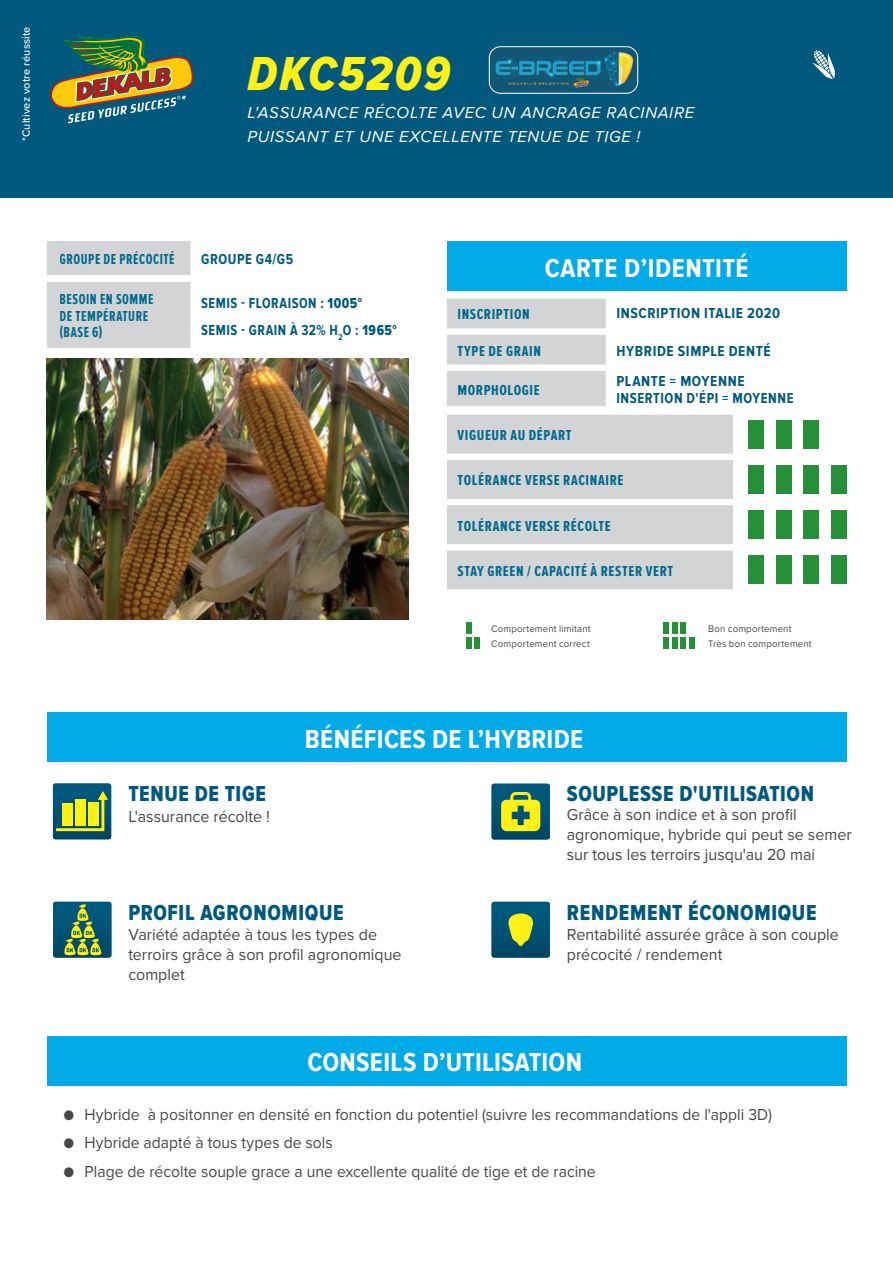
<style>
.page{position:relative;width:893px;height:1263px;background:#fff}
.page>*{position:absolute;margin:0;border:0;box-sizing:border-box;transform-origin:0 0}
.t1{font:49.5px "Proxima Nova Cond Extrabld It";letter-spacing:.05em;color:#fff116}
.t2{font:700 27px "Proxima Nova Cond";letter-spacing:.01em;color:#fff}
.t3{font:22.5px "Proxima Nova Cond Extrabld";letter-spacing:.03em;color:#00597d;scale:.95 1}
.t4{font:16.5px/19.8px "Proxima Nova";color:#464748}
.t5{font:16.5px "Proxima Nova";color:#464748;scale:.95 1}
.t6{font:italic 16.5px "Proxima Nova";letter-spacing:.04em;color:#fff}
.t7{font:700 15px "Proxima Nova Ex Cn";letter-spacing:.04em;color:#00698d;scale:1.05 1}
.t8{font:700 15px/30px "Proxima Nova Cond";letter-spacing:.04em;color:#00597d}
.t9{font:700 15px/16.5px "Proxima Nova Ex Cn";letter-spacing:.04em;color:#00698d;scale:.95 1}
.t10{font:700 15px/27.6px "Proxima Nova Cond";letter-spacing:.04em;color:#00597d;scale:.92 1}
.t11{font:700 15px "Proxima Nova Cond";letter-spacing:.04em;color:#00597d;scale:.95 1}
.t12{font:500 10.95px "Proxima Nova";letter-spacing:.015em;color:#fff}
.t13{font:9.9px/15px "Proxima Nova";letter-spacing:.02em;color:#464748}
.s1{font-family:"Proxima Nova Cond Extrabld";font-weight:400}
.s2{font-family:"Proxima Nova Cond"}
</style>
<div class="page">
<div style="left:0;top:0;width:893px;height:197px;background:#00597d"></div>
<svg style="left:50px;top:36px;width:143px;height:87px"></svg>
<svg style="left:812px;top:50px;width:23px;height:29px"></svg>
<img style="left:489px;top:47px;width:149px;height:46px">
<div style="left:489px;top:46px;width:149px;height:48px;border:1px solid #fff;border-radius:11px"></div>
<div style="left:447px;top:241px;width:399px;height:49px;background:#00abe7"></div>
<div style="left:47px;top:1036px;width:799px;height:49px;background:#00abe7"></div>
<div style="left:47px;top:712px;width:799px;height:49px;background:#00abe7"></div>
<div style="left:447px;top:415px;width:286px;height:39px;background:#d3d4d6"></div>
<div style="left:458px;top:427px;width:113px;height:13px;background:#d3d4d6"></div>
<div style="left:447px;top:460px;width:286px;height:39px;background:#d3d4d6"></div>
<div style="left:458px;top:472px;width:165px;height:13px;background:#d3d4d6"></div>
<div style="left:447px;top:505px;width:286px;height:39px;background:#d3d4d6"></div>
<div style="left:458px;top:518px;width:152px;height:13px;background:#d3d4d6"></div>
<div style="left:447px;top:299px;width:159px;height:29px;background:#d3d4d6"></div>
<div style="left:458px;top:309px;width:71px;height:11px;background:#d3d4d6"></div>
<div style="left:447px;top:335px;width:159px;height:30px;background:#d3d4d6"></div>
<div style="left:458px;top:345px;width:82px;height:11px;background:#d3d4d6"></div>
<div style="left:447px;top:371px;width:159px;height:35px;background:#d3d4d6"></div>
<div style="left:458px;top:384px;width:81px;height:11px;background:#d3d4d6"></div>
<div style="left:447px;top:550px;width:286px;height:39px;background:#d3d4d6"></div>
<div style="left:458px;top:563px;width:215px;height:13px;background:#d3d4d6"></div>
<div style="left:749px;top:420px;width:15px;height:28px;background:#269039"></div>
<div style="left:776px;top:420px;width:15px;height:28px;background:#269039"></div>
<div style="left:749px;top:556px;width:15px;height:28px;background:#269039"></div>
<div style="left:776px;top:556px;width:15px;height:28px;background:#269039"></div>
<div style="left:804px;top:556px;width:15px;height:28px;background:#269039"></div>
<div style="left:749px;top:465px;width:15px;height:29px;background:#269039"></div>
<div style="left:776px;top:465px;width:15px;height:29px;background:#269039"></div>
<div style="left:804px;top:465px;width:15px;height:29px;background:#269039"></div>
<div style="left:804px;top:420px;width:15px;height:28px;background:#269039"></div>
<div style="left:831px;top:465px;width:15px;height:29px;background:#269039"></div>
<div style="left:749px;top:510px;width:15px;height:29px;background:#269039"></div>
<div style="left:776px;top:510px;width:15px;height:29px;background:#269039"></div>
<div style="left:804px;top:510px;width:15px;height:29px;background:#269039"></div>
<div style="left:831px;top:510px;width:15px;height:29px;background:#269039"></div>
<div style="left:831px;top:556px;width:15px;height:28px;background:#269039"></div>
<div style="left:466px;top:623px;width:6px;height:11px;background:#269039"></div>
<div style="left:466px;top:638px;width:6px;height:11px;background:#269039"></div>
<div style="left:474px;top:638px;width:6px;height:11px;background:#269039"></div>
<div style="left:663px;top:623px;width:6px;height:11px;background:#269039"></div>
<div style="left:672px;top:623px;width:6px;height:11px;background:#269039"></div>
<div style="left:680px;top:623px;width:6px;height:11px;background:#269039"></div>
<div style="left:663px;top:638px;width:6px;height:11px;background:#269039"></div>
<div style="left:672px;top:638px;width:6px;height:11px;background:#269039"></div>
<div style="left:680px;top:638px;width:6px;height:11px;background:#269039"></div>
<div style="left:688px;top:638px;width:6px;height:11px;background:#269039"></div>
<div style="left:47px;top:241px;width:143px;height:34px;background:#d3d4d6"></div>
<div style="left:60px;top:251px;width:114px;height:13px;background:#d3d4d6"></div>
<svg style="left:492px;top:784px;width:58px;height:55px"></svg>
<svg style="left:53px;top:902px;width:58px;height:55px"></svg>
<svg style="left:492px;top:902px;width:58px;height:55px"></svg>
<img style="left:47px;top:358px;width:361px;height:261px">
<div style="left:47px;top:282px;width:143px;height:66px;background:#d3d4d6"></div>
<div style="left:60px;top:294px;width:94px;height:10px;background:#d3d4d6"></div>
<div style="left:60px;top:308px;width:88px;height:13px;background:#d3d4d6"></div>
<div style="left:60px;top:326px;width:42px;height:13px;background:#d3d4d6"></div>
<svg style="left:53px;top:783px;width:58px;height:56px"></svg>
<p class="t12" style="left:18px;top:141px;width:116px;rotate:-90deg">*Cultivez votre réussite</p>
<h1 class="t1" style="left:247px;top:45px;width:204px">DKC5209</h1>
<p class="t6" style="left:247px;top:103px;width:448px">L'ASSURANCE RÉCOLTE AVEC UN ANCRAGE RACINAIRE</p>
<p class="t6" style="left:247px;top:127px;width:394px">PUISSANT ET UNE EXCELLENTE TENUE DE TIGE !</p>
<p class="t9" style="left:60px;top:251px;width:122px">GROUPE DE PRÉCOCITÉ</p>
<p class="t11" style="left:201px;top:250px;width:98px">GROUPE G4/G5</p>
<p class="t9" style="left:60px;top:292px;width:100px">BESOIN EN SOMME<br>DE TEMPÉRATURE (BASE 6)</p>
<p class="t10" style="left:201px;top:289px;width:214px">SEMIS - FLORAISON : <span class="s1">1005°<br></span>SEMIS - GRAIN À 32% H<sub>2</sub>O : <span class="s1">1965°</span></p>
<h2 class="t2" style="left:545px;top:253px;width:205px">CARTE D’IDENTITÉ</h2>
<p class="t7" style="left:457px;top:306px;width:70px">INSCRIPTION</p>
<p class="t7" style="left:457px;top:342px;width:81px">TYPE DE GRAIN</p>
<p class="t7" style="left:457px;top:381px;width:80px">MORPHOLOGIE</p>
<p class="t8" style="left:616px;top:299px;width:165px">INSCRIPTION ITALIE 2020</p>
<p class="t8" style="left:616px;top:336px;width:156px">HYBRIDE SIMPLE DENTÉ<br>PLANTE = MOYENNE</p>
<p class="t11" style="left:616px;top:390px;width:188px">INSERTION D'ÉPI = MOYENNE</p>
<p class="t7" style="left:458px;top:427px;width:110px">VIGUEUR AU DÉPART</p>
<p class="t7" style="left:458px;top:472px;width:159px">TOLÉRANCE VERSE RACINAIRE</p>
<p class="t7" style="left:458px;top:517px;width:147px">TOLÉRANCE VERSE RÉCOLTE</p>
<p class="t7" style="left:458px;top:563px;width:207px">STAY GREEN / CAPACITÉ À RESTER VERT</p>
<p class="t13" style="left:491px;top:621px;width:101px">Comportement limitant<br>Comportement correct</p>
<p class="t13" style="left:708px;top:621px;width:105px">Bon comportement<br>Très bon comportement</p>
<h3 class="t3" style="left:128px;top:781px;width:146px">TENUE DE TIGE</h3>
<p class="t4" style="left:128px;top:807px;width:143px">L'assurance récolte !</p>
<h2 class="t2" style="left:305px;top:724px;width:280px">BÉNÉFICES DE L’HYBRIDE</h2>
<h3 class="t3" style="left:567px;top:781px;width:262px">SOUPLESSE D'UTILISATION</h3>
<p class="t4" style="left:567px;top:805px;width:286px">Grâce à son indice et à son profil agronomique, hybride qui peut se semer sur tous les terroirs jusqu'au 20 mai</p>
<h3 class="t3" style="left:128px;top:899px;width:228px">PROFIL AGRONOMIQUE</h3>
<h3 class="t3" style="left:567px;top:899px;width:264px">RENDEMENT ÉCONOMIQUE</h3>
<p class="t4" style="left:128px;top:925px;width:275px">Variété adaptée à tous les types de terroirs grâce à son profil agronomique complet</p>
<p class="t4" style="left:567px;top:925px;width:274px">Rentabilité assurée grâce à son couple précocité / rendement</p>
<h2 class="t2" style="left:307px;top:1047px;width:276px">CONSEILS D’UTILISATION</h2>
<p class="t5" style="left:63px;top:1104px;width:747px"><span class="s2">●</span> Hybride à positonner en densité en fonction du potentiel (suivre les recommandations de l'appli 3D)</p>
<p class="t5" style="left:63px;top:1133px;width:285px"><span class="s2">●</span> Hybride adapté à tous types de sols</p>
<p class="t5" style="left:63px;top:1162px;width:562px"><span class="s2">●</span> Plage de récolte souple grace a une excellente qualité de tige et de racine</p>
</div>
